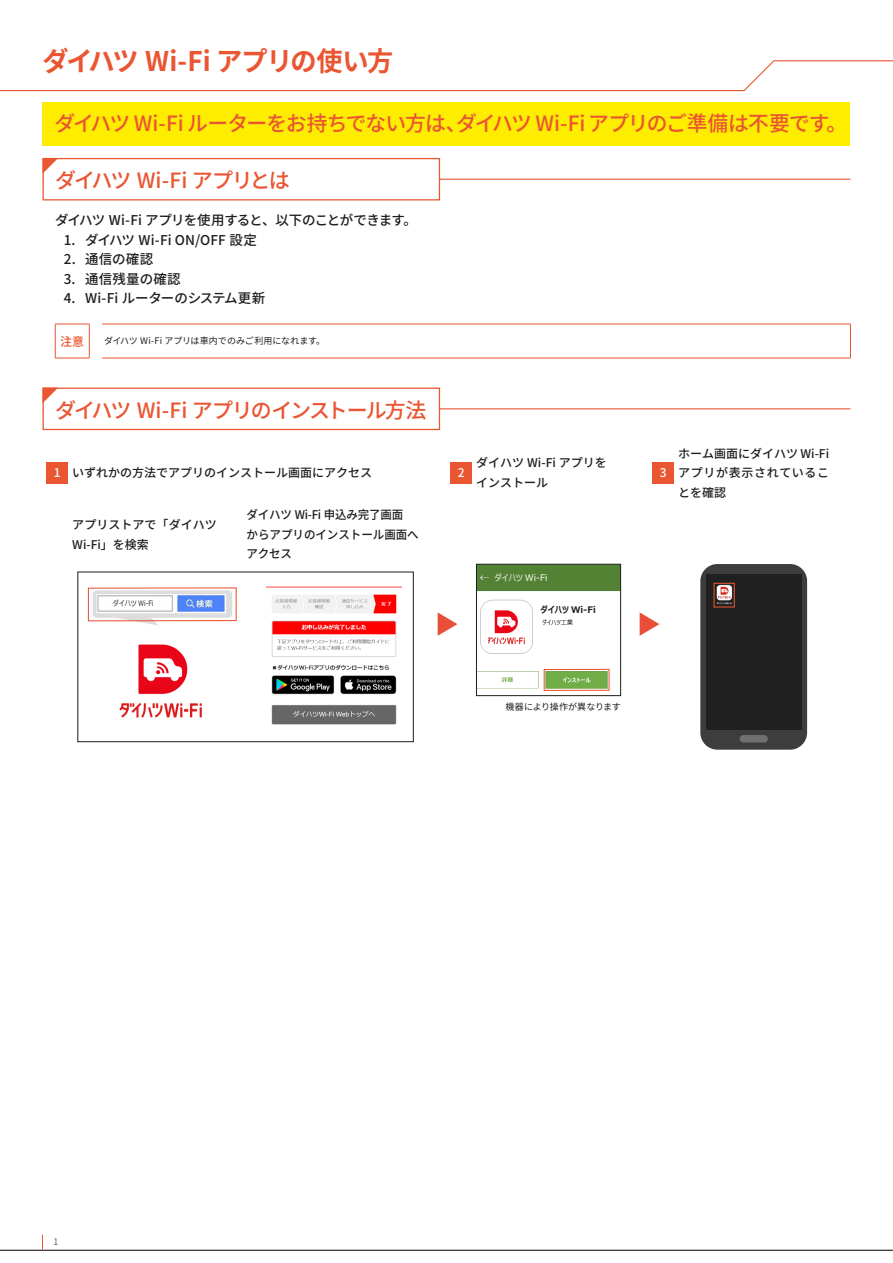
<style>
.page{position:relative;width:893px;height:1263px;background:#fff}
.page>*{position:absolute;margin:0;border:0;box-sizing:border-box;transform-origin:0 0}
.t1{font:700 27px "Source Han Sans";letter-spacing:-.055em;color:#ea5532}
.t2{font:500 21px "Source Han Sans";letter-spacing:-.035em;color:#ea5532}
.t3{font:500 21px "Source Han Sans";letter-spacing:-.055em;color:#ea5532}
.t4{font:500 21px "Source Han Sans";letter-spacing:-.095em;color:#ea5532}
.t5{font:500 21px "Source Han Sans";letter-spacing:-.08em;color:#ea5532}
.t6{font:500 13.5px/19.5px "Source Han Sans";letter-spacing:-.04em;color:#1d1e1f}
.t7{font:500 13.5px "Source Han Sans";letter-spacing:-.015em;color:#1d1e1f}
.t8{font:500 13.5px "Source Han Sans";letter-spacing:.015em;color:#1d1e1f}
.t9{font:500 12px/19.5px "Source Han Sans";color:#1d1e1f;text-align:justify}
.t10{font:500 12px/19.5px "Source Han Sans";color:#1d1e1f;scale:.96 1}
.t11{font:500 12px "Source Han Sans";color:#fff}
.t12{font:500 12px "Source Han Sans";color:#ea5532}
.t13{font:9px "Source Han Sans";letter-spacing:-.005em;color:#1d1e1f}
.t14{font:9px "Meiryo";color:#fff;scale:.8 1}
.t15{font:700 9px "Meiryo";color:#1d1e1f;scale:.8 1}
.t16{font:300 9px "Source Han Sans";color:#1d1e1f}
.t17{font:7.5px "Meiryo";color:#1d1e1f;scale:.8 1}
</style>
<div class="page">
<svg style="left:0;top:60px;width:893px;height:32px"></svg>
<hr style="left:0;top:1250px;width:893px;height:1px;background:#000">
<svg style="left:42px;top:1235px;width:1px;height:15px"></svg>
<hr style="left:43px;top:179px;width:807px;height:1px;background:#ea5532">
<div style="left:43px;top:159px;width:396px;height:41px;background:#fff"></div>
<div style="left:43px;top:158px;width:397px;height:42px;border:1px solid #ea5532"></div>
<svg style="left:43px;top:158px;width:15px;height:16px"></svg>
<hr style="left:43px;top:408px;width:807px;height:1px;background:#ea5532">
<div style="left:43px;top:388px;width:396px;height:41px;background:#fff"></div>
<div style="left:43px;top:388px;width:397px;height:42px;border:1px solid #ea5532"></div>
<svg style="left:43px;top:388px;width:15px;height:15px"></svg>
<div style="left:47px;top:462px;width:21px;height:21px;background:#ea5532"></div>
<div style="left:451px;top:462px;width:21px;height:21px;background:#ea5532"></div>
<div style="left:653px;top:462px;width:21px;height:21px;background:#ea5532"></div>
<div style="left:78px;top:572px;width:336px;height:170px;border:1px solid #1d1e1f"></div>
<img style="left:87px;top:588px;width:150px;height:38px">
<div style="left:107px;top:598px;width:49px;height:10px;background:#fff"></div>
<div style="left:88px;top:587px;width:149px;height:34px;border:1px solid #ea5532"></div>
<img style="left:267px;top:586px;width:135px;height:139px">
<svg style="left:438px;top:612px;width:19px;height:24px"></svg>
<img style="left:478px;top:566px;width:141px;height:123px">
<div style="left:476px;top:564px;width:145px;height:132px;border:1px solid #1d1e1f"></div>
<div style="left:544px;top:669px;width:66px;height:22px;border:1px solid #ea5532"></div>
<img style="left:488px;top:609px;width:37px;height:37px">
<svg style="left:640px;top:612px;width:19px;height:24px"></svg>
<div style="left:700px;top:564px;width:107px;height:186px;background:#3d3d3d;border-radius:17px"></div>
<div style="left:740px;top:735px;width:28px;height:7px;background:#707071;border-radius:4px"></div>
<div style="left:706px;top:575px;width:95px;height:155px;background:#202020"></div>
<div style="left:713px;top:583px;width:22px;height:24px;border:1px solid #ea5532"></div>
<img style="left:119px;top:644px;width:83px;height:74px">
<hr style="left:55px;top:324px;width:35px;height:1px;background:#ea5532">
<hr style="left:55px;top:324px;width:1px;height:34px;background:#ea5532">
<hr style="left:89px;top:324px;width:1px;height:34px;background:#ea5532">
<hr style="left:55px;top:358px;width:35px;height:1px;background:#ea5532">
<hr style="left:102px;top:324px;width:749px;height:1px;background:#ea5532">
<hr style="left:850px;top:324px;width:1px;height:34px;background:#ea5532">
<hr style="left:102px;top:358px;width:749px;height:1px;background:#ea5532">
<div style="left:43px;top:102px;width:807px;height:43px;background:#ffed00"></div>
<h1 class="t1" style="left:43px;top:45px;width:352px">ダイハツ Wi-Fi アプリの使い方</h1>
<h2 class="t2" style="left:55px;top:112px;width:414px">ダイハツ Wi-Fi ルーターをお持ちでない方は、</h2>
<h2 class="t3" style="left:456px;top:112px;width:393px">ダイハツ Wi-Fi アプリのご準備は不要です。</h2>
<h2 class="t5" style="left:55px;top:168px;width:236px">ダイハツ Wi-Fi アプリとは</h2>
<p class="t6" style="left:85px;top:211px;width:333px;text-indent:-30px">ダイハツ Wi-Fi アプリを使用すると、以下のことができます。ダイハツ Wi-Fi ON/OFF 設定</p>
<p class="t7" style="left:64px;top:232px;width:13px">1.</p>
<p class="t7" style="left:64px;top:252px;width:13px">2.</p>
<p class="t7" style="left:85px;top:252px;width:70px">通信の確認</p>
<p class="t7" style="left:64px;top:271px;width:13px">3.</p>
<p class="t8" style="left:85px;top:271px;width:97px">通信残量の確認</p>
<p class="t7" style="left:64px;top:291px;width:13px">4.</p>
<p class="t7" style="left:85px;top:291px;width:182px">Wi-Fi ルーターのシステム更新</p>
<p class="t12" style="left:60px;top:334px;width:25px">注意</p>
<p class="t13" style="left:104px;top:336px;width:222px">ダイハツ Wi-Fi アプリは車内でのみご利用になれます。</p>
<h2 class="t4" style="left:55px;top:398px;width:373px">ダイハツ Wi-Fi アプリのインストール方法</h2>
<p class="t9" style="left:476px;top:453px;width:132px">ダイハツ Wi-Fi アプリを</p>
<p class="t9" style="left:72px;top:463px;width:302px">いずれかの方法でアプリのインストール画面にアクセス</p>
<p class="t11" style="left:54px;top:466px;width:8px">1</p>
<p class="t11" style="left:660px;top:466px;width:8px">3</p>
<p class="t9" style="left:476px;top:473px;width:73px">インストール</p>
<p class="t11" style="left:458px;top:466px;width:8px">2</p>
<p class="t9" style="left:72px;top:515px;width:146px">アプリストアで「ダイハツ<br>Wi-Fi」を検索</p>
<p class="t10" style="left:247px;top:505px;width:181px">ダイハツ Wi-Fi 申込み完了画面<br>からアプリのインストール画面へアクセス</p>
<p class="t17" style="left:113px;top:598px;width:52px">ダイハツ Wi-Fi</p>
<p class="t14" style="left:494px;top:572px;width:68px">ダイハツ Wi-Fi</p>
<p class="t15" style="left:540px;top:603px;width:71px">ダイハツ Wi-Fi</p>
<p class="t9" style="left:678px;top:444px;width:152px">ホーム画面にダイハツ Wi-Fiアプリが表示されていることを確認</p>
<p class="t13" style="left:505px;top:702px;width:117px">機器により操作が異なります</p>
<p class="t16" style="left:54px;top:1236px;width:6px">1</p>
</div>
